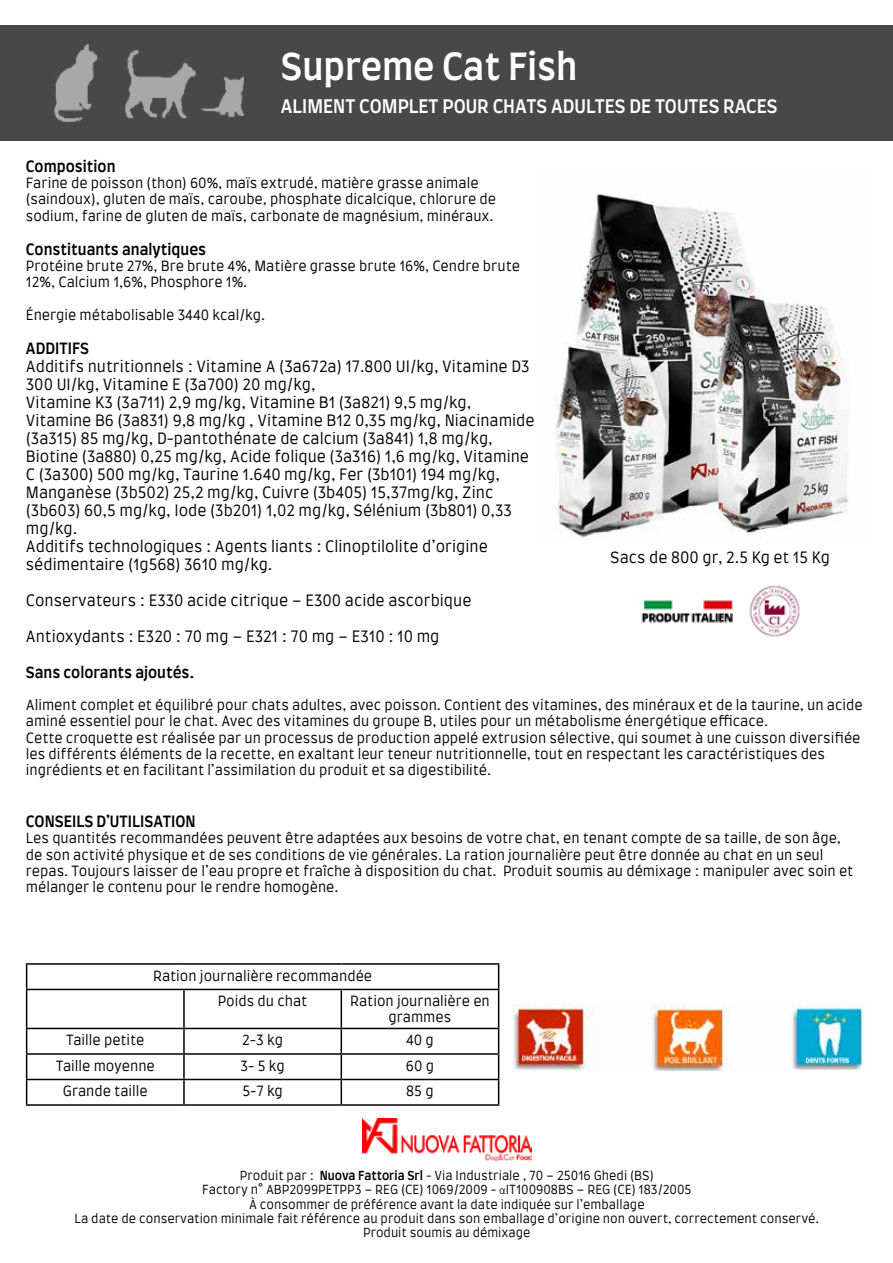
<style>
.page{position:relative;width:893px;height:1263px;background:#fff}
.page>*{position:absolute;margin:0;border:0;box-sizing:border-box;transform-origin:0 0}
.t1{font:500 36px "Farro";color:#fff}
.t2{font:500 18px "Farro";color:#fff}
.t3{font:300 15px/18px "Farro";color:#000}
.t4{font:500 15px "Farro";color:#000}
.t5{font:300 13.5px/16.2px "Farro";color:#000}
.t6{font:300 12px/14.4px "Farro";color:#000;text-align:center}
.s1{font-weight:500}
.s2{font-family:"Calibri"}
</style>
<div class="page">
<div style="left:0;top:26px;width:893px;height:115px;background:#494849"></div>
<img style="left:54px;top:44px;width:190px;height:79px">
<img style="left:641px;top:585px;width:159px;height:52px">
<img style="left:554px;top:194px;width:295px;height:345px">
<img style="left:512px;top:1005px;width:352px;height:67px">
<hr style="left:26px;top:963px;width:158px;height:2px;background:#000">
<svg style="left:26px;top:965px;width:1px;height:24px"></svg>
<hr style="left:184px;top:963px;width:157px;height:2px;background:#000">
<hr style="left:341px;top:963px;width:158px;height:2px;background:#000">
<svg style="left:498px;top:965px;width:1px;height:24px"></svg>
<hr style="left:26px;top:989px;width:158px;height:1px;background:#000">
<hr style="left:26px;top:990px;width:1px;height:38px;background:#000">
<hr style="left:184px;top:989px;width:157px;height:1px;background:#000">
<hr style="left:183px;top:990px;width:2px;height:38px;background:#000">
<hr style="left:341px;top:989px;width:158px;height:1px;background:#000">
<hr style="left:341px;top:990px;width:1px;height:38px;background:#000">
<hr style="left:498px;top:990px;width:1px;height:38px;background:#000">
<hr style="left:26px;top:1028px;width:158px;height:1px;background:#000">
<hr style="left:184px;top:1028px;width:157px;height:1px;background:#000">
<hr style="left:183px;top:1029px;width:2px;height:24px;background:#000">
<hr style="left:341px;top:1028px;width:158px;height:1px;background:#000">
<hr style="left:26px;top:1053px;width:158px;height:2px;background:#000">
<hr style="left:184px;top:1053px;width:157px;height:2px;background:#000">
<hr style="left:183px;top:1055px;width:2px;height:24px;background:#000">
<hr style="left:341px;top:1053px;width:158px;height:2px;background:#000">
<hr style="left:26px;top:1079px;width:158px;height:1px;background:#000">
<svg style="left:26px;top:1029px;width:1px;height:75px"></svg>
<hr style="left:184px;top:1079px;width:157px;height:1px;background:#000">
<hr style="left:183px;top:1080px;width:2px;height:24px;background:#000">
<hr style="left:341px;top:1079px;width:158px;height:1px;background:#000">
<svg style="left:341px;top:1029px;width:1px;height:75px"></svg>
<svg style="left:498px;top:1029px;width:1px;height:75px"></svg>
<hr style="left:26px;top:1104px;width:158px;height:2px;background:#000">
<hr style="left:184px;top:1104px;width:157px;height:2px;background:#000">
<hr style="left:341px;top:1104px;width:158px;height:2px;background:#000">
<img style="left:362px;top:1118px;width:169px;height:43px">
<h1 class="t1" style="left:281px;top:43px;width:298px">Supreme Cat Fish</h1>
<h2 class="t2" style="left:281px;top:95px;width:498px">ALIMENT COMPLET POUR CHATS ADULTES DE TOUTES RACES</h2>
<p class="t4" style="left:26px;top:157px;width:91px">Composition</p>
<p class="t5" style="left:26px;top:175px;width:472px">Farine de poisson (thon) 60%, maïs extrudé, matière grasse animale (saindoux), gluten de maïs, caroube, phosphate dicalcique, chlorure de sodium, farine de gluten de maïs, carbonate de magnésium, minéraux.</p>
<p class="t4" style="left:26px;top:239px;width:182px">Constituants analytiques</p>
<p class="t5" style="left:26px;top:258px;width:496px">Protéine brute 27%, Bre brute 4%, Matière grasse brute 16%, Cendre brute<br>12%, Calcium 1,6%, Phosphore 1%.</p>
<p class="t5" style="left:26px;top:306px;width:241px">Énergie métabolisable 3440 kcal/kg.</p>
<p class="t4" style="left:26px;top:338px;width:65px">ADDITIFS</p>
<p class="t3" style="left:26px;top:357px;width:510px">Additifs nutritionnels : Vitamine A (3a672a) 17.800 UI/kg, Vitamine D3<br>300 UI/kg, Vitamine E (3a700) 20 mg/kg,<br>Vitamine K3 (3a711) 2,9 mg/kg, Vitamine B1 (3a821) 9,5 mg/kg, Vitamine B6 (3a831) 9,8 mg/kg , Vitamine B12 0,35 mg/kg, Niacinamide (3a315) 85 mg/kg, D-pantothénate de calcium (3a841) 1,8 mg/kg, Biotine (3a880) 0,25 mg/kg, Acide folique (3a316) 1,6 mg/kg, Vitamine C (3a300) 500 mg/kg, Taurine 1.640 mg/kg, Fer (3b101) 194 mg/kg, Manganèse (3b502) 25,2 mg/kg, Cuivre (3b405) 15,37mg/kg, Zinc (3b603) 60,5 mg/kg, Iode (3b201) 1,02 mg/kg, Sélénium (3b801) 0,33 mg/kg.<br>Additifs technologiques : Agents liants : Clinoptilolite d’origine sédimentaire (1g568) 3610 mg/kg.</p>
<p class="t3" style="left:26px;top:591px;width:447px">Conservateurs : E330 acide citrique – E300 acide ascorbique</p>
<p class="t3" style="left:26px;top:627px;width:415px">Antioxydants : E320 : 70 mg – E321 : 70 mg – E310 : 10 mg</p>
<p class="t4" style="left:26px;top:662px;width:170px">Sans colorants ajoutés.</p>
<p class="t5" style="left:26px;top:697px;width:838px">Aliment complet et équilibré pour chats adultes, avec poisson. Contient des vitamines, des minéraux et de la taurine, un acide aminé essentiel pour le chat. Avec des vitamines du groupe B, utiles pour un métabolisme énergétique efficace.<br>Cette croquette est réalisée par un processus de production appelé extrusion sélective, qui soumet à une cuisson diversifiée les différents éléments de la recette, en exaltant leur teneur nutritionnelle, tout en respectant les caractéristiques des ingrédients et en facilitant l’assimilation du produit et sa digestibilité.</p>
<p class="t4" style="left:26px;top:812px;width:171px">CONSEILS D’UTILISATION</p>
<p class="t5" style="left:26px;top:830px;width:829px">Les quantités recommandées peuvent être adaptées aux besoins de votre chat, en tenant compte de sa taille, de son âge, de son activité physique et de ses conditions de vie générales. La ration journalière peut être donnée au chat en un seul repas. Toujours laisser de l’eau propre et fraîche à disposition du chat. Produit soumis au démixage : manipuler avec soin et mélanger le contenu pour le rendre homogène.</p>
<p class="t3" style="left:610px;top:548px;width:221px">Sacs de 800 gr, 2.5 Kg et 15 Kg</p>
<p class="t5" style="left:153px;top:963px;width:221px;line-height:25.5px;text-align:center">Ration journalière recommandée<br>Poids du chat</p>
<p class="t5" style="left:350px;top:993px;width:141px;text-align:center">Ration journalière en grammes</p>
<p class="t5" style="left:66px;top:1032px;width:80px">Taille petite</p>
<p class="t5" style="left:242px;top:1032px;width:42px">2-3 kg</p>
<p class="t5" style="left:406px;top:1032px;width:29px">40 g</p>
<p class="t5" style="left:56px;top:1058px;width:101px">Taille moyenne</p>
<p class="t5" style="left:241px;top:1058px;width:46px">3- 5 kg</p>
<p class="t5" style="left:406px;top:1058px;width:30px">60 g</p>
<p class="t5" style="left:63px;top:1083px;width:86px">Grande taille</p>
<p class="t5" style="left:242px;top:1083px;width:42px">5-7 kg</p>
<p class="t5" style="left:406px;top:1083px;width:29px">85 g</p>
<p class="t6" style="left:75px;top:1168px;width:746px">Produit par : <span class="s1">Nuova Fattoria Srl</span> - Via Industriale , 70 – 25016 Ghedi (BS)<br>Factory n° ABP2099PETPP3 – REG (CE) 1069/2009 - <span class="s2">α</span>IT100908BS – REG (CE) 183/2005<br>À consommer de préférence avant la date indiquée sur l’emballage<br>La date de conservation minimale fait référence au produit dans son emballage d’origine non ouvert, correctement conservé.<br>Produit soumis au démixage</p>
</div>
